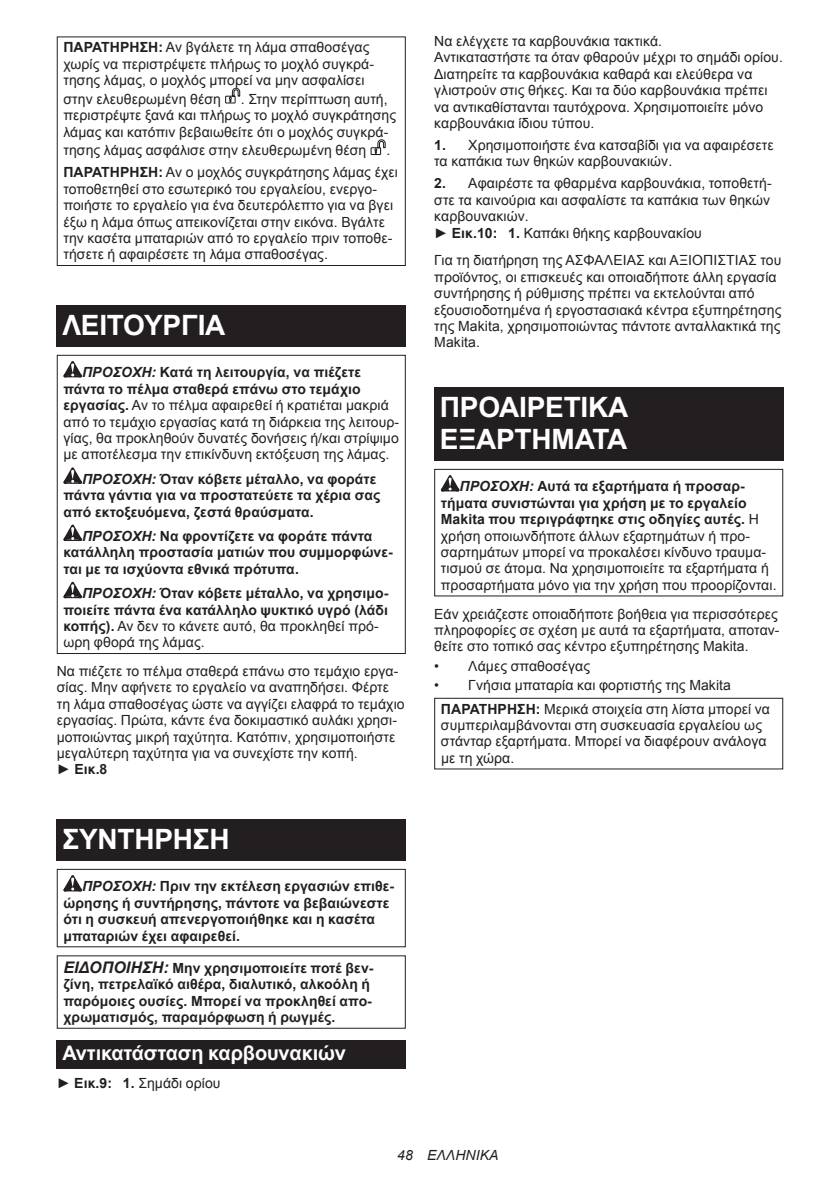
<style>
.page{position:relative;width:840px;height:1191px;background:#fff}
.page>*{position:absolute;margin:0;border:0;box-sizing:border-box;transform-origin:0 0}
.t1{font:700 28px/32.8px "Arial";letter-spacing:-.01em;color:#fff}
.t2{font:700 20px "Arial";letter-spacing:-.01em;color:#fff}
.t3{font:14px/16.4px "Arial";letter-spacing:.005em;color:#231f20}
.t4{font:700 14px/16.4px "Arial";letter-spacing:.005em;color:#231f20}
.t5{font:italic 14px "Arial";letter-spacing:.005em;color:#231f20}
.s1{font-weight:700}
.s2{font-weight:700;font-style:italic}
.s3{font-style:italic}
.s4{font-weight:400}
.s5{font-style:italic;font-size:16px}
</style>
<div class="page">
<svg style="left:225px;top:87px;width:15px;height:17px"></svg>
<svg style="left:370px;top:139px;width:16px;height:16px"></svg>
<div style="left:57px;top:36px;width:348px;height:230px;border:1px solid #231f20"></div>
<div style="left:57px;top:306px;width:348px;height:41px;background:#231f20"></div>
<svg style="left:63px;top:361px;width:19px;height:16px"></svg>
<svg style="left:63px;top:467px;width:19px;height:17px"></svg>
<svg style="left:63px;top:524px;width:19px;height:17px"></svg>
<svg style="left:63px;top:582px;width:19px;height:16px"></svg>
<div style="left:57px;top:355px;width:348px;height:299px;border:1px solid #231f20"></div>
<div style="left:57px;top:819px;width:348px;height:41px;background:#231f20"></div>
<svg style="left:63px;top:875px;width:19px;height:16px"></svg>
<div style="left:57px;top:869px;width:348px;height:78px;border:1px solid #231f20"></div>
<div style="left:57px;top:1040px;width:348px;height:28px;background:#231f20"></div>
<div style="left:434px;top:387px;width:348px;height:74px;background:#231f20"></div>
<svg style="left:440px;top:475px;width:19px;height:16px"></svg>
<div style="left:434px;top:469px;width:348px;height:127px;border:1px solid #231f20"></div>
<div style="left:434px;top:698px;width:348px;height:71px;border:1px solid #231f20"></div>
<p class="t3" style="left:63px;top:39px;width:312px"><span class="s1">ΠΑΡΑΤΗΡΗΣΗ:</span> Αν βγάλετε τη λάμα σπαθοσέγας χωρίς να περιστρέψετε πλήρως το μοχλό συγκρά&shy;τησης λάμας, ο μοχλός μπορεί να μην ασφαλίσει</p>
<p class="t3" style="left:63px;top:91px;width:159px">στην ελευθερωμένη θέση</p>
<p class="t3" style="left:63px;top:91px;width:334px;text-indent:177px">. Στην περίπτωση αυτή, περιστρέψτε ξανά και πλήρως το μοχλό συγκράτησης λάμας και κατόπιν βεβαιωθείτε ότι ο μοχλός συγκρά-</p>
<p class="t3" style="left:63px;top:142px;width:304px">τησης λάμας ασφάλισε στην ελευθερωμένη θέση</p>
<p class="t3" style="left:63px;top:140px;width:336px;line-height:22px;text-indent:323px">.<br><span class="s1">ΠΑΡΑΤΗΡΗΣΗ:</span> Αν ο μοχλός συγκράτησης λάμας έχει</p>
<p class="t3" style="left:63px;top:181px;width:331px">τοποθετηθεί στο εσωτερικό του εργαλείου, ενεργο&shy;ποιήστε το εργαλείο για ένα δευτερόλεπτο για να βγει έξω η λάμα όπως απεικονίζεται στην εικόνα. Βγάλτε την κασέτα μπαταριών από το εργαλείο πριν τοποθε&shy;τήσετε ή αφαιρέσετε τη λάμα σπαθοσέγας.</p>
<h1 class="t1" style="left:62px;top:310px;width:164px">ΛΕΙΤΟΥΡΓΙΑ</h1>
<p class="t3" style="left:63px;top:364px;width:337px;text-indent:19px"><span class="s2">ΠΡΟΣΟΧΗ:</span> <span class="s1">Κατά τη λειτουργία, να πιέζετε πάντα το πέλμα σταθερά επάνω στο τεμάχιο εργασίας.</span> Αν το πέλμα αφαιρεθεί ή κρατιέται μακριά από το τεμάχιο εργασίας κατά τη διάρκεια της λειτουρ&shy;γίας, θα προκληθούν δυνατές δονήσεις ή/και στρίψιμο με αποτέλεσμα την επικίνδυνη εκτόξευση της λάμας.</p>
<p class="t4" style="left:63px;top:471px;width:318px;text-indent:19px"><span class="s3">ΠΡΟΣΟΧΗ:</span> Όταν κόβετε μέταλλο, να φοράτε πάντα γάντια για να προστατεύετε τα χέρια σας από εκτοξευόμενα, ζεστά θραύσματα.</p>
<p class="t4" style="left:63px;top:528px;width:331px;text-indent:19px"><span class="s3">ΠΡΟΣΟΧΗ:</span> Να φροντίζετε να φοράτε πάντα κατάλληλη προστασία ματιών που συμμορφώνε&shy;ται με τα ισχύοντα εθνικά πρότυπα.</p>
<p class="t4" style="left:63px;top:585px;width:326px;text-indent:19px"><span class="s3">ΠΡΟΣΟΧΗ:</span> Όταν κόβετε μέταλλο, να χρησιμο&shy;ποιείτε πάντα ένα κατάλληλο ψυκτικό υγρό (λάδι κοπής). <span class="s4">Αν δεν το κάνετε αυτό, θα προκληθεί πρό&shy;ωρη φθορά της λάμας.</span></p>
<p class="t3" style="left:57px;top:663px;width:349px">Να πιέζετε το πέλμα σταθερά επάνω στο τεμάχιο εργα&shy;σίας. Μην αφήνετε το εργαλείο να αναπηδήσει. Φέρτε τη λάμα σπαθοσέγας ώστε να αγγίζει ελαφρά το τεμάχιο εργασίας. Πρώτα, κάντε ένα δοκιμαστικό αυλάκι χρησι&shy;μοποιώντας μικρή ταχύτητα. Κατόπιν, χρησιμοποιήστε μεγαλύτερη ταχύτητα για να συνεχίστε την κοπή.<br>► <span class="s1">Εικ.8</span></p>
<h1 class="t1" style="left:62px;top:824px;width:169px">ΣΥΝΤΗΡΗΣΗ</h1>
<p class="t4" style="left:63px;top:878px;width:332px;text-indent:19px"><span class="s3">ΠΡΟΣΟΧΗ:</span> Πριν την εκτέλεση εργασιών επιθε&shy;ώρησης ή συντήρησης, πάντοτε να βεβαιώνεστε ότι η συσκευή απενεργοποιήθηκε και η κασέτα μπαταριών έχει αφαιρεθεί.</p>
<p class="t4" style="left:63px;top:960px;width:311px"><span class="s5">ΕΙΔΟΠΟΙΗΣΗ:</span> Μην χρησιμοποιείτε ποτέ βεν&shy;ζίνη, πετρελαϊκό αιθέρα, διαλυτικό, αλκοόλη ή παρόμοιες ουσίες. Μπορεί να προκληθεί απο&shy;χρωματισμός, παραμόρφωση ή ρωγμές.</p>
<h2 class="t2" style="left:62px;top:1039px;width:285px">Αντικατάσταση καρβουνακιών</h2>
<p class="t3" style="left:57px;top:1074px;width:165px">► <span class="s1">Εικ.9: 1.</span> Σημάδι ορίου</p>
<p class="t3" style="left:434px;top:33px;width:350px">Να ελέγχετε τα καρβουνάκια τακτικά.<br>Αντικαταστήστε τα όταν φθαρούν μέχρι το σημάδι ορίου.<br>Διατηρείτε τα καρβουνάκια καθαρά και ελεύθερα να γλιστρούν στις θήκες. Και τα δύο καρβουνάκια πρέπει να αντικαθίστανται ταυτόχρονα. Χρησιμοποιείτε μόνο καρβουνάκια ίδιου τύπου.</p>
<p class="t3" style="left:434px;top:137px;width:341px"><span class="s1">1.</span> Χρησιμοποιήστε ένα κατσαβίδι για να αφαιρέσετε τα καπάκια των θηκών καρβουνακιών.</p>
<p class="t3" style="left:434px;top:175px;width:339px"><span class="s1">2.</span> Αφαιρέστε τα φθαρμένα καρβουνάκια, τοποθετή&shy;στε τα καινούρια και ασφαλίστε τα καπάκια των θηκών καρβουνακιών.<br>► <span class="s1">Εικ.10: 1.</span> Καπάκι θήκης καρβουνακίου</p>
<p class="t3" style="left:434px;top:252px;width:348px">Για τη διατήρηση της ΑΣΦΑΛΕΙΑΣ και ΑΞΙΟΠΙΣΤΙΑΣ του προϊόντος, οι επισκευές και οποιαδήποτε άλλη εργασία συντήρησης ή ρύθμισης πρέπει να εκτελούνται από εξουσιοδοτημένα ή εργοστασιακά κέντρα εξυπηρέτησης της Makita, χρησιμοποιώντας πάντοτε ανταλλακτικά της Makita.</p>
<h1 class="t1" style="left:439px;top:391px;width:190px">ΠΡΟΑΙΡΕΤΙΚΑ<br>ΕΞΑΡΤΗΜΑΤΑ</h1>
<p class="t3" style="left:440px;top:478px;width:337px;text-indent:19px"><span class="s2">ΠΡΟΣΟΧΗ:</span> <span class="s1">Αυτά τα εξαρτήματα ή προσαρ&shy;τήματα συνιστώνται για χρήση με το εργαλείο Makita που περιγράφτηκε στις οδηγίες αυτές.</span> Η χρήση οποιωνδήποτε άλλων εξαρτημάτων ή προ&shy;σαρτημάτων μπορεί να προκαλέσει κίνδυνο τραυμα&shy;τισμού σε άτομα. Να χρησιμοποιείτε τα εξαρτήματα ή προσαρτήματα μόνο για την χρήση που προορίζονται.</p>
<p class="t3" style="left:434px;top:605px;width:347px;text-align:justify">Εάν χρειάζεστε οποιαδήποτε βοήθεια για περισσότερες πληροφορίες σε σχέση με αυτά τα εξαρτήματα, αποταν&shy;θείτε στο τοπικό σας κέντρο εξυπηρέτησης Makita.</p>
<p class="t3" style="left:434px;top:657px;width:157px">• Λάμες σπαθοσέγας</p>
<p class="t3" style="left:440px;top:673px;width:330px;line-height:23.8px;text-indent:-7px">• Γνήσια μπαταρία και φορτιστής της Makita<br><span class="s1">ΠΑΡΑΤΗΡΗΣΗ:</span> Μερικά στοιχεία στη λίστα μπορεί να</p>
<p class="t3" style="left:440px;top:717px;width:327px">συμπεριλαμβάνονται στη συσκευασία εργαλείου ως στάνταρ εξαρτήματα. Μπορεί να διαφέρουν ανάλογα με τη χώρα.</p>
<p class="t5" style="left:397px;top:1146px;width:103px">48 ΕΛΛΗΝΙΚΑ</p>
</div>
